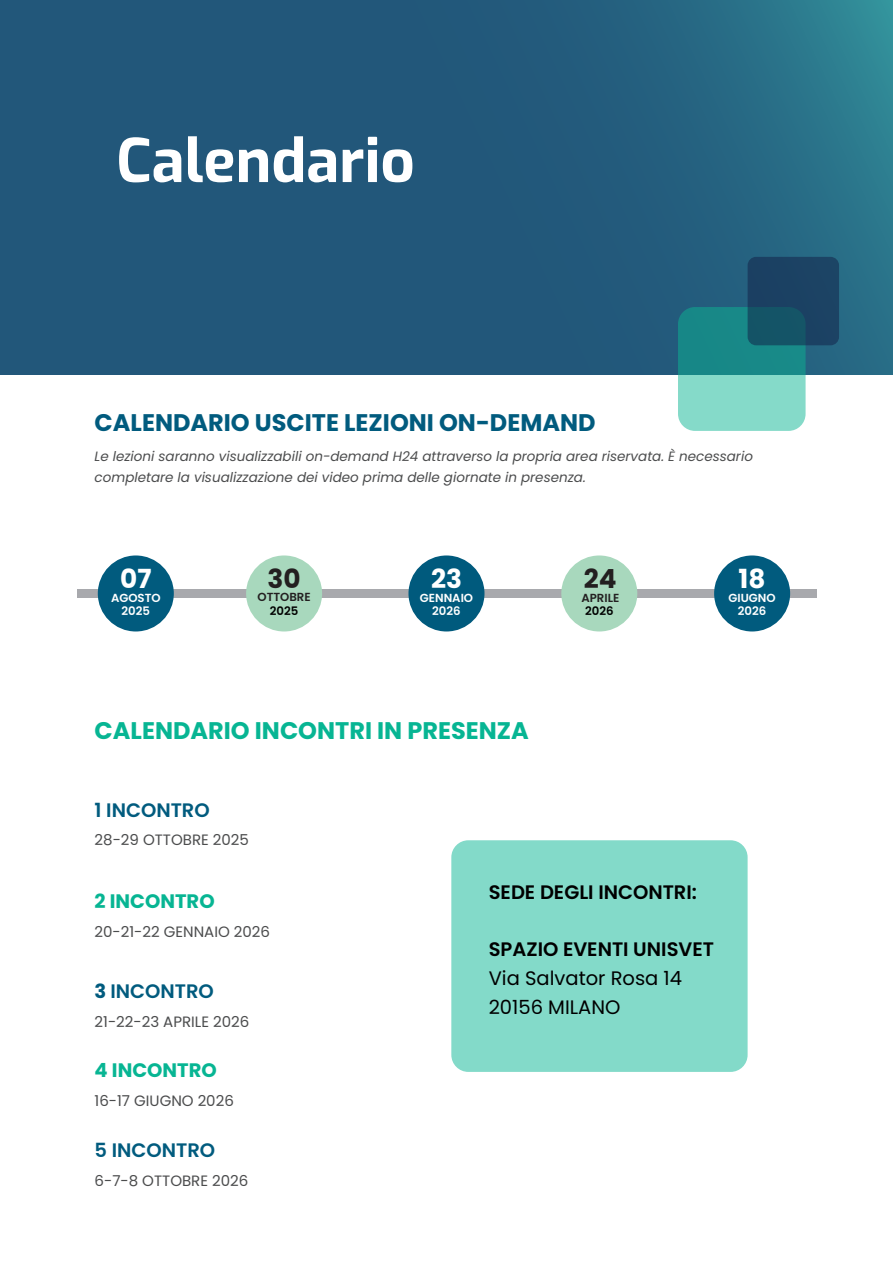
<style>
.page{position:relative;width:893px;height:1263px;background:#fff}
.page>*{position:absolute;margin:0;border:0;box-sizing:border-box;transform-origin:0 0}
.t1{font:60px "Exo";color:#fff}
.t2{font:700 26.25px "Poppins";color:#fff}
.t3{font:700 26.25px "Poppins";color:#231f20}
.t4{font:700 24px "Poppins";color:#015b7e}
.t5{font:700 24px "Poppins";color:#07b593}
.t6{font:600 19.5px "Poppins";color:#000}
.t7{font:19.5px "Poppins";color:#000}
.t8{font:600 19.5px "Poppins";color:#015b7e}
.t9{font:700 19.5px "Poppins";color:#07b593}
.t10{font:15px "Poppins";color:#4b4c4d}
.t11{font:italic 13.5px/21px "Poppins";color:#4b4c4d}
.t12{font:600 11.7px "Poppins";color:#fff}
.t13{font:600 11.7px "Poppins";color:#231f20}
.t14{font:600 11.7px "Poppins";color:#000}
.s1{font-weight:700}
</style>
<div class="page">
<div style="left:77px;top:589px;width:739px;height:9px;background:#a8a9ad"></div>
<div style="left:98px;top:555px;width:76px;height:76px;background:#015b7e;border-radius:50%"></div>
<div style="left:408px;top:555px;width:76px;height:76px;background:#005a7d;border-radius:50%"></div>
<div style="left:714px;top:555px;width:76px;height:76px;background:#015b7e;border-radius:50%"></div>
<div style="left:246px;top:555px;width:76px;height:76px;background:#a8d8bd;border-radius:50%"></div>
<div style="left:561px;top:555px;width:76px;height:76px;background:#a8d8bd;border-radius:50%"></div>
<svg style="left:0;top:0;width:893px;height:374px;background:#235c7d"></svg>
<svg style="left:678px;top:307px;width:128px;height:124px;background:#51b2a9"></svg>
<div style="left:748px;top:257px;width:91px;height:88px;background:linear-gradient(to bottom,#1d3e63,#164f66);border-radius:9px"></div>
<div style="left:451px;top:840px;width:297px;height:232px;background:#83dac9;border-radius:17px"></div>
<p class="t1" style="left:116px;top:117px;width:300px">Calendario</p>
<p class="t4" style="left:95px;top:409px;width:502px">CALENDARIO USCITE LEZIONI ON-DEMAND</p>
<p class="t11" style="left:95px;top:446px;width:660px">Le lezioni saranno visualizzabili on-demand H24 attraverso la propria area riservata. È necessario completare la visualizzazione dei video prima delle giornate in presenza.</p>
<p class="t2" style="left:120px;top:564px;width:33px">07</p>
<p class="t3" style="left:268px;top:563px;width:35px">30</p>
<p class="t2" style="left:431px;top:563px;width:32px">23</p>
<p class="t3" style="left:584px;top:563px;width:34px">24</p>
<p class="t2" style="left:739px;top:563px;width:28px">18</p>
<p class="t13" style="left:258px;top:590px;width:55px">OTTOBRE</p>
<p class="t12" style="left:420px;top:591px;width:55px">GENNAIO</p>
<p class="t13" style="left:581px;top:591px;width:39px">APRILE</p>
<p class="t12" style="left:728px;top:591px;width:49px">GIUGNO</p>
<p class="t12" style="left:111px;top:591px;width:51px">AGOSTO</p>
<p class="t12" style="left:122px;top:604px;width:30px">2025</p>
<p class="t14" style="left:270px;top:604px;width:30px">2025</p>
<p class="t12" style="left:432px;top:604px;width:30px">2026</p>
<p class="t14" style="left:585px;top:604px;width:30px">2026</p>
<p class="t12" style="left:738px;top:604px;width:30px">2026</p>
<p class="t5" style="left:95px;top:717px;width:436px">CALENDARIO INCONTRI IN PRESENZA</p>
<p class="t8" style="left:95px;top:798px;width:117px">1 INCONTRO</p>
<p class="t10" style="left:95px;top:831px;width:156px">28-29 OTTOBRE 2025</p>
<p class="t9" style="left:95px;top:890px;width:122px">2 INCONTRO</p>
<p class="t10" style="left:95px;top:923px;width:177px">20-21-22 GENNAIO 2026</p>
<p class="t8" style="left:95px;top:979px;width:121px"><span class="s1">3</span> INCONTRO</p>
<p class="t10" style="left:95px;top:1012px;width:156px">21-22-23 APRILE 2026</p>
<p class="t9" style="left:95px;top:1059px;width:124px">4 INCONTRO</p>
<p class="t10" style="left:95px;top:1092px;width:141px">16-17 GIUGNO 2026</p>
<p class="t8" style="left:95px;top:1139px;width:122px">5 INCONTRO</p>
<p class="t10" style="left:95px;top:1172px;width:155px">6-7-8 OTTOBRE 2026</p>
<p class="t6" style="left:489px;top:880px;width:210px">SEDE DEGLI INCONTRI:</p>
<p class="t6" style="left:489px;top:938px;width:227px">SPAZIO EVENTI UNISVET</p>
<p class="t7" style="left:489px;top:967px;width:195px">Via Salvator Rosa 14</p>
<p class="t7" style="left:489px;top:995px;width:133px">20156 MILANO</p>
</div>
